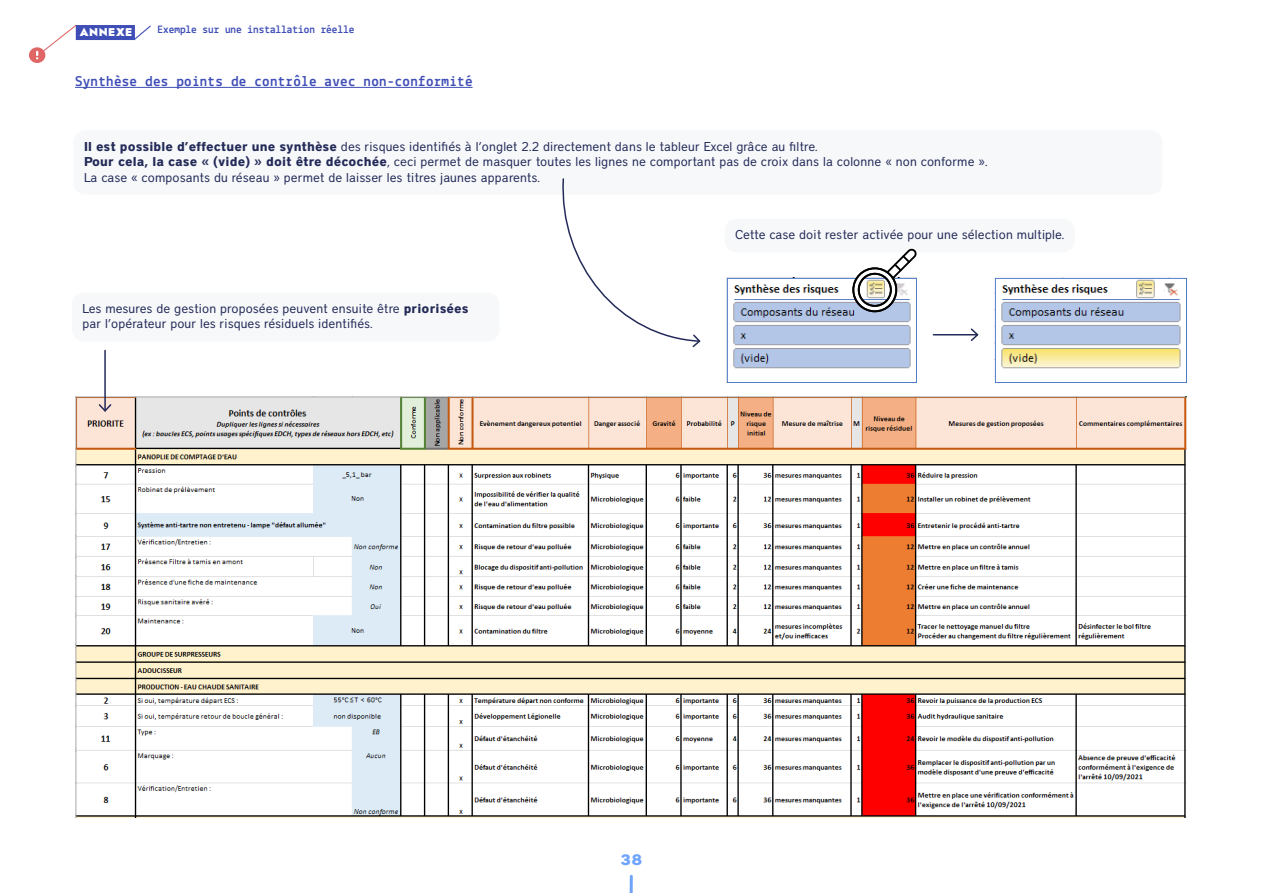
<style>
.page{position:relative;width:1263px;height:893px;background:#fff}
.page>*{position:absolute;margin:0;border:0;box-sizing:border-box;transform-origin:0 0}
.t1{font:700 15px "Lekton";letter-spacing:.02em;color:#3f4eb6}
.t2{font:900 15px "District";color:#6fa4fc}
.t3{font:12.75px/15.3px "District";letter-spacing:.01em;color:#232a58}
.t4{font:700 11.25px "Lekton";color:#3f4eb6}
.t5{font:900 11.25px "Jost";letter-spacing:.05em;color:#fff}
.s1{font-weight:700}
</style>
<div class="page">
<svg style="left:629px;top:874px;width:4px;height:19px"></svg>
<div style="left:29px;top:47px;width:16px;height:16px;background:#e06666;border-radius:50%"></div>
<svg style="left:36px;top:24px;width:41px;height:35px"></svg>
<svg style="left:134px;top:25px;width:17px;height:16px"></svg>
<div style="left:76px;top:25px;width:59px;height:15px;background:#3f4eb6"></div>
<img style="left:75px;top:396px;width:1112px;height:422px">
<hr style="left:75px;top:87px;width:397px;height:1px;background:#3f4eb6">
<img style="left:726px;top:278px;width:190px;height:105px">
<div style="left:74px;top:130px;width:1088px;height:65px;background:#f6f8f9;border-radius:12px"></div>
<div style="left:72px;top:292px;width:427px;height:49px;background:#f6f8f9;border-radius:12px"></div>
<div style="left:724px;top:219px;width:351px;height:33px;background:#f6f8f9;border-radius:12px"></div>
<img style="left:995px;top:278px;width:192px;height:105px">
<hr style="left:933px;top:334px;width:44px;height:1px;background:#232a58">
<svg style="left:969px;top:328px;width:10px;height:13px"></svg>
<hr style="left:104px;top:350px;width:2px;height:61px;background:#232a58">
<svg style="left:97px;top:403px;width:16px;height:10px"></svg>
<svg style="left:851px;top:248px;width:66px;height:65px"></svg>
<svg style="left:562px;top:178px;width:139px;height:170px"></svg>
<p class="t5" style="left:80px;top:24px;width:54px">ANNEXE</p>
<p class="t4" style="left:158px;top:23px;width:198px">Exemple sur une installation réelle</p>
<p class="t1" style="left:75px;top:72px;width:399px">Synthèse des points de contrôle avec non-conformité</p>
<p class="t3" style="left:84px;top:139px;width:905px"><span class="s1">Il est possible d’effectuer une synthèse</span> des risques identifiés à l’onglet 2.2 directement dans le tableur Excel grâce au filtre.<br><span class="s1">Pour cela, la case « (vide) » doit être décochée</span>, ceci permet de masquer toutes les lignes ne comportant pas de croix dans la colonne « non conforme ».<br>La case « composants du réseau » permet de laisser les titres jaunes apparents.</p>
<p class="t3" style="left:82px;top:301px;width:387px">Les mesures de gestion proposées peuvent ensuite être <span class="s1">priorisées </span>par l’opérateur pour les risques résiduels identifiés.</p>
<p class="t3" style="left:735px;top:227px;width:331px">Cette case doit rester activée pour une sélection multiple.</p>
<p class="t2" style="left:621px;top:850px;width:23px">38</p>
</div>
